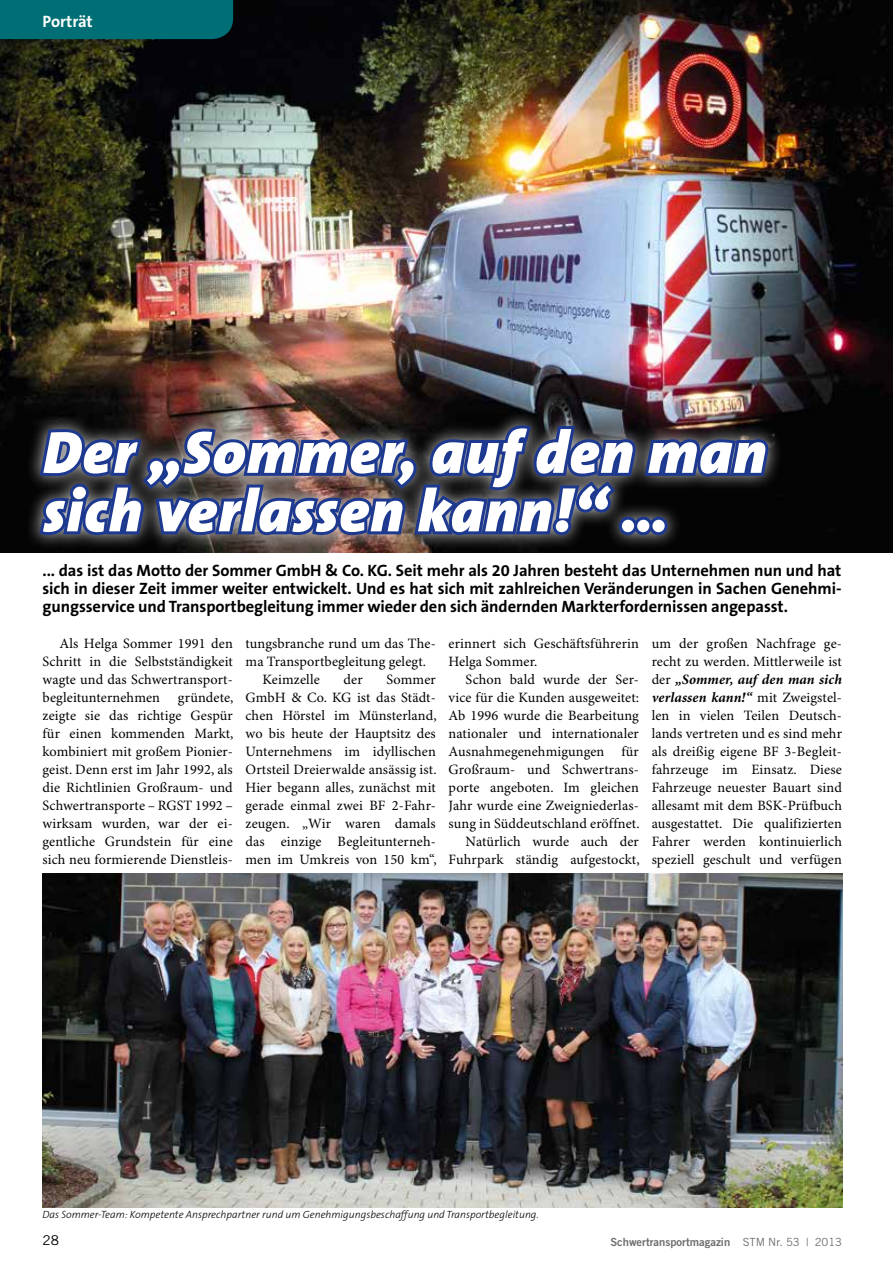
<style>
.page{position:relative;width:893px;height:1263px;background:#fff}
.page>*{position:absolute;margin:0;border:0;box-sizing:border-box;transform-origin:0 0}
.t1{font:italic 900 60px/58.5px "The Sans B9";letter-spacing:.02em;color:#fff}
.t2{font:700 16.5px/18px "The Sans B7";letter-spacing:-.005em;color:#000;text-align:justify}
.t3{font:700 16.5px "The Sans B7";letter-spacing:-.005em;color:#fff}
.t4{font:14.25px/18px "Minion Pro";letter-spacing:.01em;color:#000;text-align:justify}
.t5{font:13.5px "Trade Gothic";color:#000}
.t6{font:11.25px "Trade Gothic Bold Two";color:#6e6e6e}
.t7{font:italic 300 10.5px "The Sans B3";color:#000}
.s1{font-weight:700;font-style:italic}
.s2{font-family:"Trade Gothic"}
</style>
<div class="page">
<img style="left:0;top:0;width:893px;height:552px">
<div style="left:0;top:0;width:233px;height:39px;background:#006f75"></div>
<div style="left:25px;top:410px;width:758px;height:140px;background:#fff;opacity:.75"></div>
<img style="left:36px;top:421px;width:736px;height:117px">
<img style="left:43px;top:874px;width:799px;height:333px">
<p class="t3" style="left:43px;top:13px;width:52px">Porträt</p>
<h1 class="t1" style="left:43px;top:425px;width:725px">Der „Sommer, auf den man sich verlassen kann!“ …</h1>
<p class="t2" style="left:43px;top:562px;width:801px">... das ist das Motto der Sommer GmbH &amp; Co. KG. Seit mehr als 20 Jahren besteht das Unternehmen nun und hat sich in dieser Zeit immer weiter entwickelt. Und es hat sich mit zahlreichen Veränderungen in Sachen Genehmi&shy;gungsservice und Transportbegleitung immer wieder den sich ändernden Markterfordernissen angepasst.</p>
<p class="t4" style="left:43px;top:635px;width:192px;text-indent:17px">Als Helga Sommer 1991 den Schritt in die Selbstständigkeit wagte und das Schwertransport&shy;begleitunternehmen</p>
<p class="t4" style="left:43px;top:689px;width:193px;text-indent:135px">gründete, zeigte sie das richtige Gespür für einen kommenden Markt, kombiniert mit großem Pionier&shy;geist. Denn erst im Jahr 1992, als die Richtlinien Großraum- und Schwertransporte – RGST 1992 – wirksam wurden, war der ei&shy;gentliche Grundstein für eine sich neu formierende Dienstleis-</p>
<p class="t4" style="left:246px;top:635px;width:192px">tungsbranche rund um das The-</p>
<p class="t4" style="left:246px;top:653px;width:182px">ma Transportbegleitung gelegt.</p>
<p class="t4" style="left:263px;top:671px;width:59px">Keimzelle</p>
<p class="t4" style="left:344px;top:671px;width:21px">der</p>
<p class="t4" style="left:246px;top:671px;width:193px;text-indent:141px">Sommer GmbH &amp; Co. KG ist das Städt&shy;chen Hörstel im Münsterland, wo bis heute der Hauptsitz des Unternehmens im idyllischen Ortsteil Dreierwalde ansässig ist.<br>Hier begann alles, zunächst mit gerade einmal zwei BF 2-Fahr&shy;zeugen. „Wir waren damals das einzige Begleitunterneh&shy;men im Umkreis von 150 km“,</p>
<p class="t4" style="left:449px;top:635px;width:192px">erinnert sich Geschäftsführerin<br>Helga Sommer.</p>
<p class="t4" style="left:449px;top:671px;width:193px;text-align:right">Schon bald wurde der Ser&shy;vice für die Kunden ausgeweitet:<br>Ab 1996 wurde die Bearbeitung nationaler und internationaler<br>Ausnahmegenehmigungen für<br>Großraum- und Schwertrans&shy;porte angeboten. Im gleichen<br>Jahr wurde eine Zweigniederlas&shy;sung in Süddeutschland eröffnet.<br>Natürlich wurde auch der<br>Fuhrpark ständig aufgestockt,</p>
<p class="t4" style="left:652px;top:635px;width:192px">um der großen Nachfrage ge&shy;recht zu werden. Mittlerweile ist der <span class="s1">„Sommer, auf den man sich verlassen kann!“</span> mit Zweigstel&shy;len in vielen Teilen Deutsch&shy;lands vertreten und es sind mehr als dreißig eigene BF 3-Begleit&shy;fahrzeuge im Einsatz. Diese Fahrzeuge neuester Bauart sind allesamt mit dem BSK-Prüfbuch ausgestattet. Die qualifizierten Fahrer werden kontinuierlich speziell geschult und verfügen</p>
<p class="t7" style="left:43px;top:1209px;width:498px">Das Sommer-Team: Kompetente Ansprechpartner rund um Genehmigungsbeschaffung und Transportbegleitung.</p>
<p class="t5" style="left:43px;top:1232px;width:18px">28</p>
<p class="t6" style="left:610px;top:1235px;width:233px">Schwertransportmagazin <span class="s2">STM Nr. 53 | 2013</span></p>
</div>
